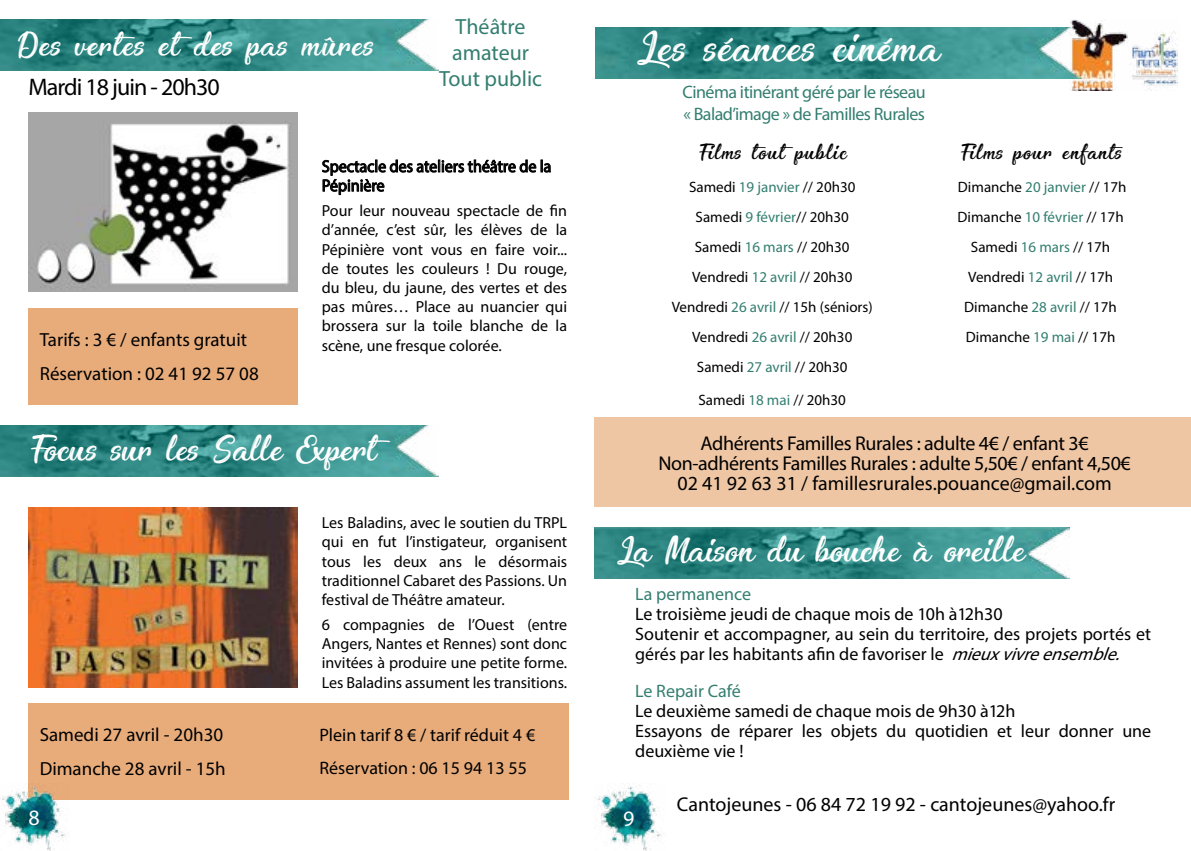
<style>
.page{position:relative;width:1191px;height:851px;background:#fff}
.page>*{position:absolute;margin:0;border:0;box-sizing:border-box;transform-origin:0 0}
.t1{font:36px "Enchanting Celebrations";letter-spacing:.03em;color:#fff}
.t2{font:30px "Enchanting Celebrations";letter-spacing:.01em;color:#fff}
.t3{font:28px "Enchanting Celebrations";letter-spacing:.03em;color:#fff}
.t4{font:24px "Myriad Pro";letter-spacing:-.04em;color:#000}
.t5{font:22px/26.4px "Myriad Pro";color:#337e70;text-align:center}
.t6{font:22px "Myriad Pro";color:#fff}
.t7{font:20px/20px "Myriad Pro";letter-spacing:-.02em;color:#000;text-align:center}
.t8{font:20px "Myriad Pro";color:#000}
.t9{font:19px/34.2px "Myriad Pro";color:#000}
.t10{font:18px/20px "Myriad Pro";color:#000}
.t11{font:18px/21.6px "Myriad Pro";letter-spacing:-.03em;color:#337e70}
.t12{font:18px "Enchanting Celebrations";letter-spacing:.07em;color:#000}
.t13{font:18px "Myriad Pro";color:#337e70}
.t14{font:17px/19.2px "Myriad Pro";color:#000;scale:.94 1}
.t15{font:16px/19.2px "Myriad Pro";color:#000;text-align:justify}
.t16{font:15px/32.8px "Myriad Pro";color:#000}
.s1{color:#337e70}
.s2{font-style:italic}
</style>
<div class="page">
<img style="left:0;top:19px;width:438px;height:51px">
<img style="left:28px;top:112px;width:270px;height:179px">
<svg style="left:322px;top:159px;width:229px;height:36px"></svg>
<div style="left:28px;top:308px;width:270px;height:96px;background:#e8ac7b"></div>
<img style="left:1069px;top:19px;width:109px;height:71px">
<img style="left:594px;top:527px;width:475px;height:51px">
<img style="left:594px;top:785px;width:68px;height:65px">
<img style="left:595px;top:27px;width:486px;height:51px">
<div style="left:594px;top:417px;width:597px;height:90px;background:#efc6a3"></div>
<img style="left:0;top:425px;width:438px;height:51px">
<img style="left:28px;top:507px;width:270px;height:180px">
<div style="left:28px;top:702px;width:280px;height:97px;background:#e8ac7b"></div>
<img style="left:1px;top:785px;width:69px;height:65px">
<div style="left:308px;top:702px;width:260px;height:97px;background:#e8ac7b"></div>
<h3 class="t3" style="left:17px;top:25px;width:358px">Des vertes et des pas mûres</h3>
<h3 class="t4" style="left:28px;top:72px;width:193px">Mardi 18 juin - 20h30</h3>
<h3 class="t5" style="left:439px;top:13px;width:104px">Théâtre amateur<br>Tout public</h3>
<p class="t14" style="left:322px;top:156px;width:246px">Spectacle des ateliers théâtre de la<br>Pépinière</p>
<p class="t15" style="left:322px;top:201px;width:247px">Pour leur nouveau spectacle de fin d’année, c’est sûr, les élèves de la Pépinière vont vous en faire voir... de toutes les couleurs ! Du rouge, du bleu, du jaune, des vertes et des pas mûres… Place au nuancier qui brossera sur la toile blanche de la</p>
<p class="t9" style="left:40px;top:322px;width:209px">Tarifs : 3 € / enfants gratuit</p>
<p class="t15" style="left:322px;top:335px;width:181px">scène, une fresque colorée.</p>
<p class="t9" style="left:40px;top:356px;width:220px">Réservation : 02 41 92 57 08</p>
<h2 class="t2" style="left:28px;top:428px;width:350px">Focus sur les Salle Expert</h2>
<p class="t9" style="left:40px;top:717px;width:188px">Samedi 27 avril - 20h30<br>Dimanche 28 avril - 15h</p>
<h3 class="t6" style="left:29px;top:804px;width:13px">8</h3>
<p class="t15" style="left:322px;top:513px;width:247px">Les Baladins, avec le soutien du TRPL qui en fut l’instigateur, organisent tous les deux ans le désormais traditionnel Cabaret des Passions. Un festival de Théâtre amateur.</p>
<p class="t15" style="left:322px;top:614px;width:247px">6 compagnies de l’Ouest (entre Angers, Nantes et Rennes) sont donc invitées à produire une petite forme.<br>Les Baladins assument les transitions.</p>
<p class="t10" style="left:319px;top:718px;width:217px;line-height:33px">Plein tarif 8 € / tarif réduit 4 €<br>Réservation : 06 15 94 13 55</p>
<h1 class="t1" style="left:635px;top:22px;width:305px">Les séances cinéma</h1>
<p class="t11" style="left:682px;top:81px;width:245px">Cinéma itinérant géré par le réseau « Balad’image » de Familles Rurales</p>
<p class="t12" style="left:697px;top:140px;width:150px">Films tout public</p>
<p class="t12" style="left:959px;top:140px;width:164px">Films pour enfants</p>
<p class="t16" style="left:689px;top:170px;width:168px">Samedi <span class="s1">19 janvier</span> // 20h30</p>
<p class="t16" style="left:958px;top:170px;width:170px">Dimanche <span class="s1">20 janvier</span> // 17h</p>
<p class="t16" style="left:695px;top:200px;width:155px">Samedi <span class="s1">9 février</span>// 20h30</p>
<p class="t16" style="left:957px;top:200px;width:168px">Dimanche <span class="s1">10 février</span> // 17h</p>
<p class="t16" style="left:695px;top:230px;width:156px">Samedi <span class="s1">16 mars</span> // 20h30</p>
<p class="t16" style="left:971px;top:230px;width:141px">Samedi <span class="s1">16 mars</span> // 17h</p>
<p class="t16" style="left:692px;top:260px;width:162px">Vendredi <span class="s1">12 avril</span> // 20h30</p>
<p class="t16" style="left:968px;top:260px;width:146px">Vendredi <span class="s1">12 avril</span> // 17h</p>
<p class="t16" style="left:671px;top:290px;width:202px">Vendredi <span class="s1">26 avril</span> // 15h (séniors)</p>
<p class="t16" style="left:964px;top:290px;width:154px">Dimanche <span class="s1">28 avril</span> // 17h</p>
<p class="t16" style="left:692px;top:320px;width:162px">Vendredi <span class="s1">26 avril</span> // 20h30</p>
<p class="t16" style="left:965px;top:320px;width:151px">Dimanche <span class="s1">19 mai</span> // 17h</p>
<p class="t16" style="left:697px;top:350px;width:152px">Samedi <span class="s1">27 avril</span> // 20h30<br>Samedi <span class="s1">18 mai</span> // 20h30</p>
<p class="t7" style="left:658px;top:432px;width:474px">Adhérents Familles Rurales : adulte 4€ / enfant 3€<br>Non-adhérents Familles Rurales : adulte 5,50€ / enfant 4,50€<br>02 41 92 63 31 / famillesrurales.pouance@gmail.com</p>
<h2 class="t2" style="left:615px;top:529px;width:411px">La Maison du bouche à oreille</h2>
<p class="t13" style="left:635px;top:582px;width:117px">La permanence</p>
<p class="t10" style="left:635px;top:603px;width:517px">Le troisième jeudi de chaque mois de 10h à12h30<br>Soutenir et accompagner, au sein du territoire, des projets portés et gérés par les habitants afin de favoriser le <span class="s2">mieuxvivreensemble.</span></p>
<p class="t13" style="left:635px;top:679px;width:107px">Le Repair Café</p>
<p class="t10" style="left:635px;top:700px;width:517px">Le deuxième samedi de chaque mois de 9h30 à12h<br>Essayons de réparer les objets du quotidien et leur donner une deuxième vie !</p>
<p class="t8" style="left:677px;top:791px;width:440px">Cantojeunes - 06 84 72 19 92 - cantojeunes@yahoo.fr</p>
<h3 class="t6" style="left:623px;top:804px;width:13px">9</h3>
</div>
